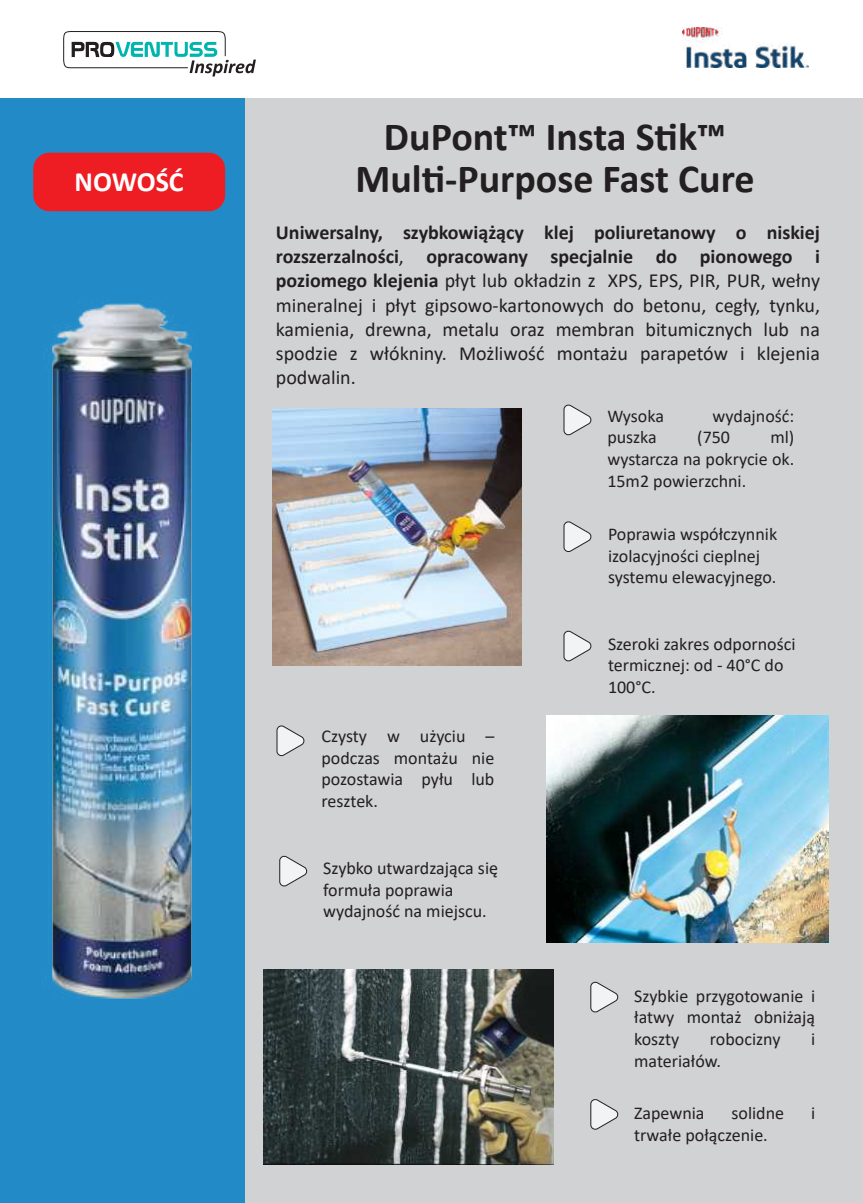
<style>
.page{position:relative;width:863px;height:1203px;background:#fff}
.page>*{position:absolute;margin:0;border:0;box-sizing:border-box;transform-origin:0 0}
.t1{font:700 40px/42px "Calibri";color:#231f20;text-align:center}
.t2{font:700 28px "Calibri";color:#fff}
.t3{font:20px/24px "Calibri";color:#231f20;text-align:justify}
.t4{font:18px/21.6px "Calibri";color:#231f20;text-align:justify}
.s1{font-weight:700}
</style>
<div class="page">
<div style="left:245px;top:98px;width:617px;height:1105px;background:#d1d2d4"></div>
<svg style="left:63px;top:31px;width:193px;height:46px"></svg>
<svg style="left:563px;top:404px;width:29px;height:32px"></svg>
<svg style="left:590px;top:981px;width:29px;height:32px"></svg>
<svg style="left:590px;top:1099px;width:29px;height:31px"></svg>
<svg style="left:563px;top:521px;width:29px;height:31px"></svg>
<svg style="left:279px;top:855px;width:29px;height:32px"></svg>
<svg style="left:563px;top:630px;width:29px;height:32px"></svg>
<svg style="left:276px;top:725px;width:29px;height:32px"></svg>
<div style="left:0;top:99px;width:245px;height:1104px;background:#228bc7"></div>
<img style="left:51px;top:302px;width:145px;height:697px">
<img style="left:683px;top:27px;width:125px;height:41px">
<img style="left:272px;top:408px;width:249px;height:257px">
<div style="left:33px;top:153px;width:192px;height:58px;background:#ee1d23;border-radius:16px"></div>
<img style="left:546px;top:716px;width:282px;height:226px">
<img style="left:263px;top:969px;width:290px;height:195px">
<h2 class="t2" style="left:75px;top:161px;width:111px">NOWOŚĆ</h2>
<h1 class="t1" style="left:355px;top:115px;width:400px">DuPont™ Insta S琀椀k™<br>Mul琀椀-Purpose Fast Cure</h1>
<p class="t3" style="left:276px;top:220px;width:545px"><span class="s1">Uniwersalny, szybkowiążący klej poliuretanowy o niskiej rozszerzalności</span>, <span class="s1">opracowany specjalnie do pionowego i poziomego klejenia</span> płyt lub okładzin z XPS, EPS, PIR, PUR, wełny mineralnej i płyt gipsowo-kartonowych do betonu, cegły, tynku, kamienia, drewna, metalu oraz membran bitumicznych lub na spodzie z włókniny. Możliwość montażu parapetów i klejenia podwalin.</p>
<p class="t4" style="left:607px;top:404px;width:58px">Wysoka</p>
<p class="t4" style="left:712px;top:404px;width:83px">wydajność:</p>
<p class="t4" style="left:607px;top:426px;width:51px">puszka</p>
<p class="t4" style="left:697px;top:426px;width:34px">(750</p>
<p class="t4" style="left:607px;top:426px;width:188px;text-indent:163px">ml) wystarcza na pokrycie ok.<br>15m2 powierzchni.</p>
<p class="t4" style="left:608px;top:523px;width:171px;text-align:left">Poprawia współczynnik izolacyjności cieplnej systemu elewacyjnego.</p>
<p class="t4" style="left:321px;top:724px;width:174px">Czysty w użyciu – podczas montażu nie pozostawia pyłu lub resztek.</p>
<p class="t4" style="left:323px;top:857px;width:176px;text-align:left">Szybko utwardzająca się formuła poprawia wydajność na miejscu.</p>
<p class="t4" style="left:608px;top:632px;width:189px;text-align:left">Szeroki zakres odporności termicznej: od - 40°C do<br>100°C.</p>
<p class="t4" style="left:634px;top:984px;width:182px">Szybkie przygotowanie i łatwy montaż obniżają koszty</p>
<p class="t4" style="left:709px;top:1027px;width:72px">robocizny</p>
<p class="t4" style="left:811px;top:1027px;width:6px">i</p>
<p class="t4" style="left:634px;top:1049px;width:88px">materiałów.</p>
<p class="t4" style="left:634px;top:1101px;width:72px">Zapewnia</p>
<p class="t4" style="left:731px;top:1101px;width:54px">solidne</p>
<p class="t4" style="left:811px;top:1101px;width:6px">i</p>
<p class="t4" style="left:634px;top:1123px;width:135px">trwałe połączenie.</p>
</div>
